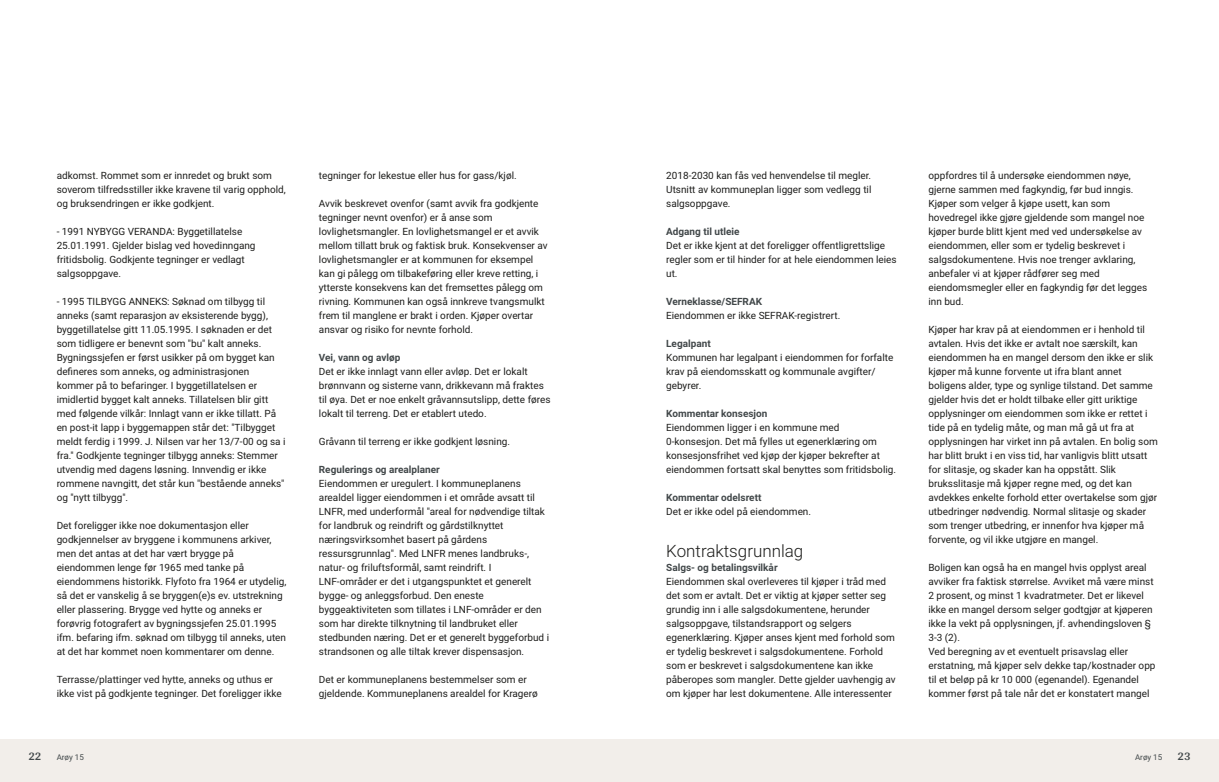
<style>
.page{position:relative;width:1219px;height:782px;background:#fff}
.page>*{position:absolute;margin:0;border:0;box-sizing:border-box;transform-origin:0 0}
.t1{font:300 17px "Roboto";color:#1d1d1b}
.t2{font:700 12px "Arya";color:#414749}
.t3{font:10px/14px "Roboto";color:#1d1d1b}
.t4{font:700 10px "Roboto";color:#414749}
.t5{font:8px "Roboto";color:#414749}
</style>
<div class="page">
<div style="left:0;top:739px;width:618px;height:42px;background:#f2eeea"></div>
<div style="left:607px;top:739px;width:612px;height:42px;background:#f2eeea"></div>
<p class="t3" style="left:57px;top:167px;width:231px">adkomst. Rommet som er innredet og brukt som soverom tilfredsstiller ikke kravene til varig opphold, og bruksendringen er ikke godkjent.</p>
<p class="t3" style="left:57px;top:223px;width:200px">‑ 1991 NYBYGG VERANDA: Byggetillatelse 25.01.1991. Gjelder bislag ved hovedinngang fritidsbolig. Godkjente tegninger er vedlagt salgsoppgave.</p>
<p class="t3" style="left:57px;top:293px;width:230px">‑ 1995 TILBYGG ANNEKS: Søknad om tilbygg til anneks (samt reparasjon av eksisterende bygg), byggetillatelse gitt 11.05.1995. I søknaden er det som tidligere er benevnt som "bu" kalt anneks.<br>Bygningssjefen er først usikker på om bygget kan defineres som anneks, og administrasjonen kommer på to befaringer. I byggetillatelsen er imidlertid bygget kalt anneks. Tillatelsen blir gitt med følgende vilkår: Innlagt vann er ikke tillatt. På en post‑it lapp i byggemappen står det: "Tilbygget meldt ferdig i 1999. J. Nilsen var her 13/ 7‑00 og sa i fra." Godkjente tegninger tilbygg anneks: Stemmer utvendig med dagens løsning. Innvendig er ikke rommene navngitt, det står kun "bestående anneks" og "nytt tilbygg".</p>
<p class="t3" style="left:57px;top:517px;width:231px">Det foreligger ikke noe dokumentasjon eller godkjennelser av bryggene i kommunens arkiver, men det antas at det har vært brygge på eiendommen lenge før 1965 med tanke på eiendommens historikk. Flyfoto fra 1964 er utydelig, så det er vanskelig å se bryggen(e)s ev. utstrekning eller plassering. Brygge ved hytte og anneks er forøvrig fotografert av bygningssjefen 25.01.1995 ifm. befaring ifm. søknad om tilbygg til anneks, uten at det har kommet noen kommentarer om denne.</p>
<p class="t3" style="left:57px;top:671px;width:226px">Terrasse/ plattinger ved hytte, anneks og uthus er ikke vist på godkjente tegninger. Det foreligger ikke</p>
<p class="t2" style="left:28px;top:749px;width:15px">22</p>
<p class="t5" style="left:57px;top:751px;width:29px">Arøy 15</p>
<p class="t3" style="left:319px;top:167px;width:199px">tegninger for lekestue eller hus for gass/ kjøl.</p>
<p class="t3" style="left:319px;top:195px;width:230px">Avvik beskrevet ovenfor (samt avvik fra godkjente tegninger nevnt ovenfor) er å anse som lovlighetsmangler. En lovlighetsmangel er et avvik mellom tillatt bruk og faktisk bruk. Konsekvenser av lovlighetsmangler er at kommunen for eksempel kan gi pålegg om tilbakeføring eller kreve retting, i ytterste konsekvens kan det fremsettes pålegg om rivning. Kommunen kan også innkreve tvangsmulkt frem til manglene er brakt i orden. Kjøper overtar ansvar og risiko for nevnte forhold.</p>
<p class="t4" style="left:319px;top:350px;width:83px">Vei, vann og avløp</p>
<p class="t3" style="left:319px;top:363px;width:233px">Det er ikke innlagt vann eller avløp. Det er lokalt brønnvann og sisterne vann, drikkevann må fraktes til øya. Det er noe enkelt gråvannsutslipp, dette føres lokalt til terreng. Det er etablert utedo.</p>
<p class="t3" style="left:319px;top:433px;width:193px">Gråvann til terreng er ikke godkjent løsning.</p>
<p class="t4" style="left:319px;top:462px;width:122px">Regulerings og arealplaner</p>
<p class="t3" style="left:319px;top:475px;width:232px">Eiendommen er uregulert. I kommuneplanens arealdel ligger eiendommen i et område avsatt til LNFR, med underformål "areal for nødvendige tiltak for landbruk og reindrift og gårdstilknyttet næringsvirksomhet basert på gårdens ressursgrunnlag". Med LNFR menes landbruks‑, natur‑ og friluftsformål, samt reindrift. I LNF‑områder er det i utgangspunktet et generelt bygge‑ og anleggsforbud. Den eneste byggeaktiviteten som tillates i LNF‑områder er den som har direkte tilknytning til landbruket eller stedbunden næring. Det er et generelt byggeforbud i strandsonen og alle tiltak krever dispensasjon.</p>
<p class="t3" style="left:319px;top:671px;width:220px">Det er kommuneplanens bestemmelser som er gjeldende. Kommuneplanens arealdel for Kragerø</p>
<p class="t3" style="left:666px;top:167px;width:207px;text-align:justify">2018‑2030 kan fås ved henvendelse til megler.<br>Utsnitt av kommuneplan ligger som vedlegg til salgsoppgave.</p>
<p class="t4" style="left:666px;top:224px;width:75px">Adgang til utleie</p>
<p class="t3" style="left:666px;top:237px;width:232px">Det er ikke kjent at det foreligger offentligrettslige regler som er til hinder for at hele eiendommen leies ut.</p>
<p class="t4" style="left:666px;top:294px;width:97px">Verneklasse/ SEFRAK</p>
<p class="t3" style="left:666px;top:307px;width:176px">Eiendommen er ikke SEFRAK‑registrert.</p>
<p class="t4" style="left:666px;top:336px;width:46px">Legalpant</p>
<p class="t3" style="left:666px;top:349px;width:229px">Kommunen har legalpant i eiendommen for forfalte krav på eiendomsskatt og kommunale avgifter/ gebyrer.</p>
<p class="t4" style="left:666px;top:406px;width:103px">Kommentar konsesjon</p>
<p class="t3" style="left:666px;top:419px;width:231px">Eiendommen ligger i en kommune med 0‑konsesjon. Det må fylles ut egenerklæring om konsesjonsfrihet ved kjøp der kjøper bekrefter at eiendommen fortsatt skal benyttes som fritidsbolig.</p>
<p class="t4" style="left:666px;top:490px;width:97px">Kommentar odelsrett</p>
<p class="t3" style="left:666px;top:503px;width:146px">Det er ikke odel på eiendommen.</p>
<h1 class="t1" style="left:666px;top:538px;width:139px">Kontraktsgrunnlag</h1>
<p class="t4" style="left:666px;top:560px;width:113px">Salgs‑ og betalingsvilkår</p>
<p class="t3" style="left:666px;top:573px;width:231px">Eiendommen skal overleveres til kjøper i tråd med det som er avtalt. Det er viktig at kjøper setter seg grundig inn i alle salgsdokumentene, herunder salgsoppgave, tilstandsrapport og selgers egenerklæring. Kjøper anses kjent med forhold som er tydelig beskrevet i salgsdokumentene. Forhold som er beskrevet i salgsdokumentene kan ikke påberopes som mangler. Dette gjelder uavhengig av om kjøper har lest dokumentene. Alle interessenter</p>
<p class="t3" style="left:928px;top:167px;width:220px">oppfordres til å undersøke eiendommen nøye, gjerne sammen med fagkyndig, før bud inngis.<br>Kjøper som velger å kjøpe usett, kan som hovedregel ikke gjøre gjeldende som mangel noe kjøper burde blitt kjent med ved undersøkelse av eiendommen, eller som er tydelig beskrevet i salgsdokumentene. Hvis noe trenger avklaring, anbefaler vi at kjøper rådfører seg med eiendomsmegler eller en fagkyndig før det legges inn bud.</p>
<p class="t3" style="left:928px;top:321px;width:231px">Kjøper har krav på at eiendommen er i henhold til avtalen. Hvis det ikke er avtalt noe særskilt, kan eiendommen ha en mangel dersom den ikke er slik kjøper må kunne forvente ut ifra blant annet boligens alder, type og synlige tilstand. Det samme gjelder hvis det er holdt tilbake eller gitt uriktige opplysninger om eiendommen som ikke er rettet i tide på en tydelig måte, og man må gå ut fra at opplysningen har virket inn på avtalen. En bolig som har blitt brukt i en viss tid, har vanligvis blitt utsatt for slitasje, og skader kan ha oppstått. Slik bruksslitasje må kjøper regne med, og det kan avdekkes enkelte forhold etter overtakelse som gjør utbedringer nødvendig. Normal slitasje og skader som trenger utbedring, er innenfor hva kjøper må forvente, og vil ikke utgjøre en mangel.</p>
<p class="t3" style="left:928px;top:559px;width:229px">Boligen kan også ha en mangel hvis opplyst areal avviker fra faktisk størrelse. Avviket må være minst 2 prosent, og minst 1 kvadratmeter. Det er likevel ikke en mangel dersom selger godtgjør at kjøperen ikke la vekt på opplysningen, jf. avhendingsloven § 3‑3 (2).<br>Ved beregning av et eventuelt prisavslag eller erstatning, må kjøper selv dekke tap/ kostnader opp til et beløp på kr 10 000 (egenandel). Egenandel kommer først på tale når det er konstatert mangel</p>
<p class="t5" style="left:1135px;top:751px;width:29px">Arøy 15</p>
<p class="t2" style="left:1177px;top:749px;width:15px">23</p>
</div>
